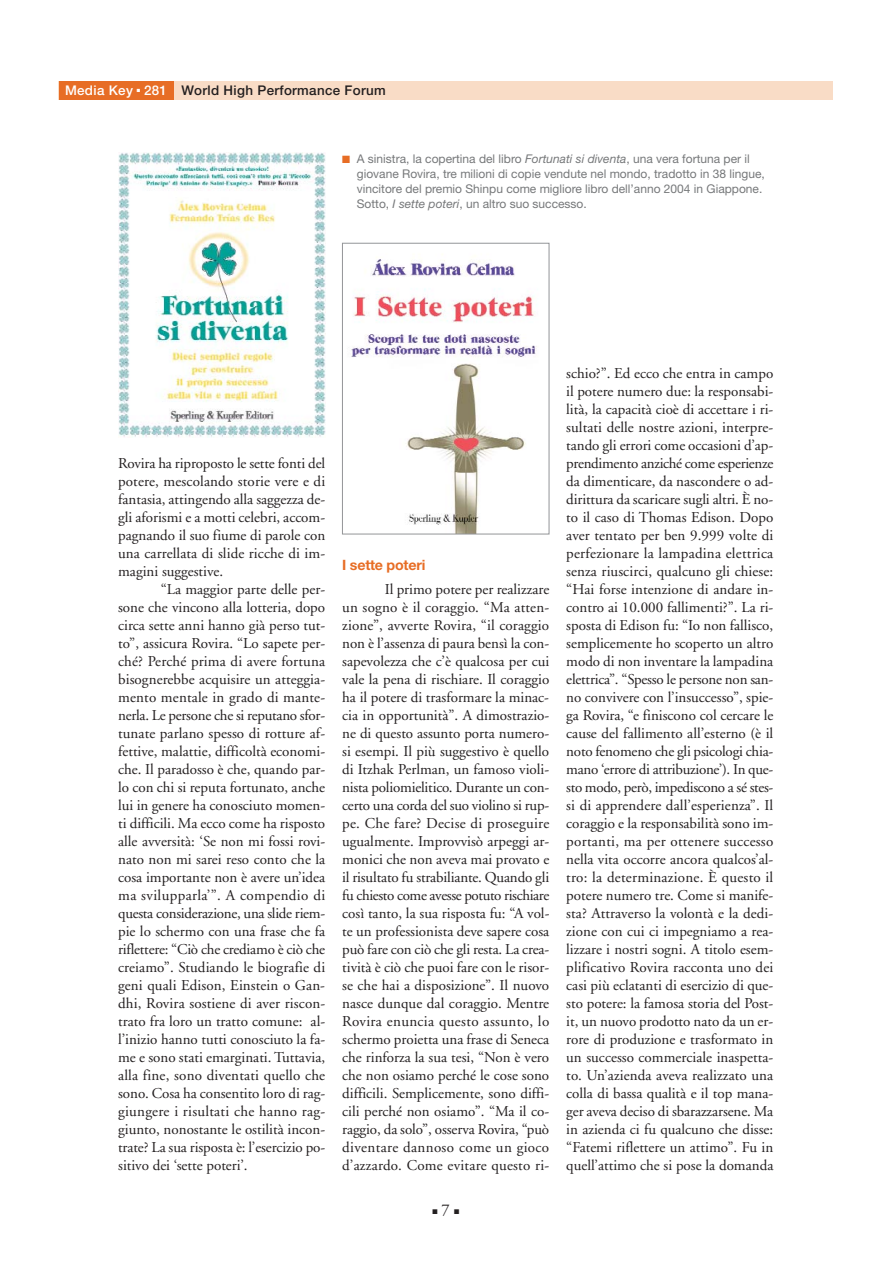
<style>
.page{position:relative;width:893px;height:1263px;background:#fff}
.page>*{position:absolute;margin:0;border:0;box-sizing:border-box;transform-origin:0 0}
.t1{font:16.5px "Adobe Garamond";color:#231f20}
.t2{font:15px/18px "Adobe Garamond";color:#231f20;text-align:justify}
.t3{font:700 14.25px "Helvetica Neue";letter-spacing:-.015em;color:#e76d25}
.t4{font:500 13.35px "Helvetica Neue";letter-spacing:.025em;color:#231f20}
.t5{font:12px/15px "Helvetica Neue";color:#76787a}
.s1{color:#fff}
.s2{color:#e76d25}
.s3{font-style:italic}
</style>
<div class="page">
<div style="left:59px;top:81px;width:773px;height:19px;background:#f9dcc6"></div>
<div style="left:59px;top:81px;width:114px;height:19px;background:#e76d25"></div>
<img style="left:351px;top:259px;width:186px;height:273px">
<div style="left:342px;top:243px;width:207px;height:291px;border:1px solid #939598"></div>
<img style="left:118px;top:153px;width:207px;height:284px">
<p class="t4" style="left:65px;top:85px;width:322px"><span class="s1">Media Key</span> <sup>■</sup> <span class="s1">281</span> World High Performance Forum</p>
<p class="t5" style="left:357px;top:153px;width:409px;text-indent:-15px"><span class="s2">■</span> A sinistra, la copertina del libro <span class="s3">Fortunati si diventa</span>, una vera fortuna per il giovane Rovira, tre milioni di copie vendute nel mondo, tradotto in 38 lingue, vincitore del premio Shinpu come migliore libro dell’anno 2004 in Giappone.<br>Sotto, <span class="s3">I sette poteri</span>, un altro suo successo.</p>
<p class="t2" style="left:118px;top:456px;width:208px">Rovira ha riproposto le sette fonti del potere, mescolando storie vere e di fantasia, attingendo alla saggezza de&shy;gli aforismi e a motti celebri, accom&shy;pagnando il suo fiume di parole con una carrellata di slide ricche di im&shy;magini suggestive.</p>
<p class="t2" style="left:118px;top:582px;width:209px;text-indent:43px">“La maggior parte delle per&shy;sone che vincono alla lotteria, dopo circa sette anni hanno già perso tut&shy;to”, assicura Rovira. “Lo sapete per&shy;ché? Perché prima di avere fortuna bisognerebbe acquisire un atteggia&shy;mento mentale in grado di mante&shy;nerla. Le persone che si reputano sfor&shy;tunate parlano spesso di rotture af&shy;fettive, malattie, difficoltà economi&shy;che. Il paradosso è che, quando par&shy;lo con chi si reputa fortunato, anche lui in genere ha conosciuto momen&shy;ti difficili. Ma ecco come ha risposto alle avversità: ‘Se non mi fossi rovi&shy;nato non mi sarei reso conto che la cosa importante non è avere un’idea ma svilupparla’”. A compendio di questa considerazione, una slide riem&shy;pie lo schermo con una frase che fa riflettere: “Ciò che crediamo è ciò che creiamo”. Studiando le biografie di geni quali Edison, Einstein o Gan&shy;dhi, Rovira sostiene di aver riscon&shy;trato fra loro un tratto comune: al&shy;l’inizio hanno tutti conosciuto la fa&shy;me e sono stati emarginati. Tuttavia, alla fine, sono diventati quello che sono. Cosa ha consentito loro di rag&shy;giungere i risultati che hanno rag&shy;giunto, nonostante le ostilità incon&shy;trate? La sua risposta è: l’esercizio po&shy;sitivo dei ‘sette poteri’.</p>
<p class="t3" style="left:342px;top:560px;width:85px">I sette poteri</p>
<p class="t2" style="left:342px;top:582px;width:209px;text-indent:43px">Il primo potere per realizzare un sogno è il coraggio. “Ma atten&shy;zione”, avverte Rovira, “il coraggio non è l’assenza di paura bensì la con&shy;sapevolezza che c’è qualcosa per cui vale la pena di rischiare. Il coraggio ha il potere di trasformare la minac&shy;cia in opportunità”. A dimostrazio&shy;ne di questo assunto porta numero&shy;si esempi. Il più suggestivo è quello di Itzhak Perlman, un famoso violi&shy;nista poliomielitico. Durante un con&shy;certo una corda del suo violino si rup&shy;pe. Che fare? Decise di proseguire ugualmente. Improvvisò arpeggi ar&shy;monici che non aveva mai provato e il risultato fu strabiliante. Quando gli fu chiesto come avesse potuto rischiare così tanto, la sua risposta fu: “A vol&shy;te un professionista deve sapere cosa può fare con ciò che gli resta. La crea&shy;tività è ciò che puoi fare con le risor&shy;se che hai a disposizione”. Il nuovo nasce dunque dal coraggio. Mentre Rovira enuncia questo assunto, lo schermo proietta una frase di Seneca che rinforza la sua tesi, “Non è vero che non osiamo perché le cose sono difficili. Semplicemente, sono diffi&shy;cili perché non osiamo”. “Ma il co&shy;raggio, da solo”, osserva Rovira, “può diventare dannoso come un gioco d’azzardo. Come evitare questo ri-</p>
<p class="t1" style="left:432px;top:1203px;width:28px">■7■</p>
<p class="t2" style="left:566px;top:366px;width:209px">schio?”. Ed ecco che entra in campo il potere numero due: la responsabi&shy;lità, la capacità cioè di accettare i ri&shy;sultati delle nostre azioni, interpre&shy;tando gli errori come occasioni d’ap&shy;prendimento anziché come esperienze da dimenticare, da nascondere o ad&shy;dirittura da scaricare sugli altri. È no&shy;to il caso di Thomas Edison. Dopo aver tentato per ben 9.999 volte di perfezionare la lampadina elettrica senza riuscirci, qualcuno gli chiese: “Hai forse intenzione di andare in&shy;contro ai 10.000 fallimenti?”. La ri&shy;sposta di Edison fu: “Io non fallisco, semplicemente ho scoperto un altro modo di non inventare la lampadina elettrica”. “Spesso le persone non san&shy;no convivere con l’insuccesso”, spie&shy;ga Rovira, “e finiscono col cercare le cause del fallimento all’esterno (è il noto fenomeno che gli psicologi chia&shy;mano ‘errore di attribuzione’). In que&shy;sto modo, però, impediscono a sé stes&shy;si di apprendere dall’esperienza”. Il coraggio e la responsabilità sono im&shy;portanti, ma per ottenere successo nella vita occorre ancora qualcos’al&shy;tro: la determinazione. È questo il potere numero tre. Come si manife&shy;sta? Attraverso la volontà e la dedi&shy;zione con cui ci impegniamo a rea&shy;lizzare i nostri sogni. A titolo esem&shy;plificativo Rovira racconta uno dei casi più eclatanti di esercizio di que&shy;sto potere: la famosa storia del Post&shy;it, un nuovo prodotto nato da un er&shy;rore di produzione e trasformato in un successo commerciale inaspetta&shy;to. Un’azienda aveva realizzato una colla di bassa qualità e il top mana&shy;ger aveva deciso di sbarazzarsene. Ma in azienda ci fu qualcuno che disse: “Fatemi riflettere un attimo”. Fu in quell’attimo che si pose la domanda</p>
</div>
